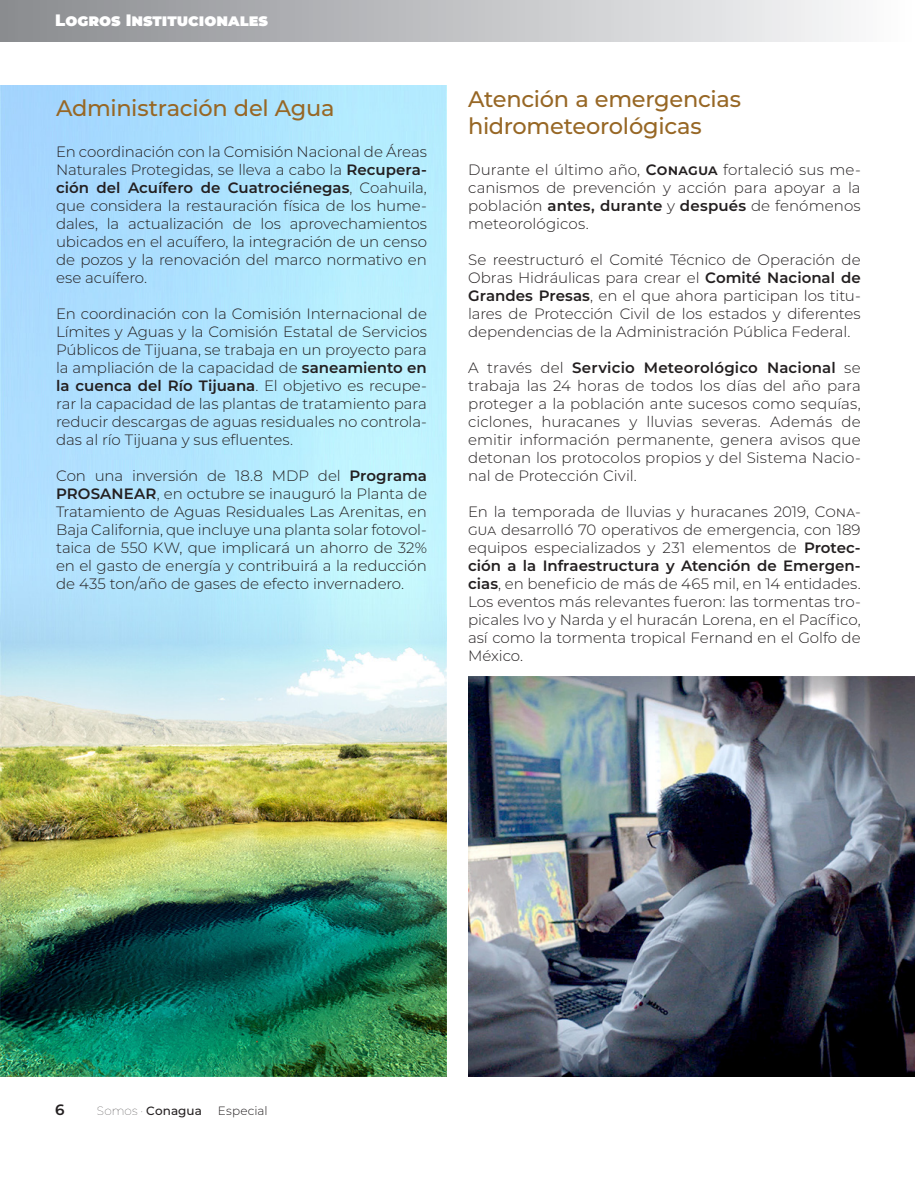
<style>
.page{position:relative;width:915px;height:1191px;background:#fff}
.page>*{position:absolute;margin:0;border:0;box-sizing:border-box;transform-origin:0 0}
.Subtítulo_B{font:500 22.5px/27px "Montserrat";letter-spacing:-.015em;color:#976725}
.t1{font:900 16.5px "Montserrat";color:#fff}
._1er_Parrafo{font:300 15px/18px "Montserrat";letter-spacing:-.005em;color:#231f20;text-align:justify}
.t2{font:600 15px "Montserrat";color:#231f20}
.t3{font:500 12px "Montserrat";letter-spacing:.005em;color:#231f20}
.t4{font:300 12px "Montserrat";letter-spacing:.005em;color:#231f20}
.s1{font-weight:600}
.s2{font-weight:100}
</style>
<div class="page">
<img style="left:0;top:85px;width:446px;height:991px">
<div style="left:0;top:0;width:914px;height:42px;background:linear-gradient(to right,#898b8f,#fcfcfd)"></div>
<img style="left:468px;top:676px;width:446px;height:400px">
<p class="t1" style="left:55px;top:8px;width:214px">Logros Institucionales</p>
<p class="Subtítulo_B" style="left:56px;top:94px;width:280px">Administración del Agua</p>
<p class="_1er_Parrafo" style="left:56px;top:142px;width:372px">En coordinación con la Comisión Nacional de Áreas Naturales Protegidas, se lleva a cabo la <span class="s1">Recupera&shy;ción del Acuífero de Cuatrociénegas</span>, Coahuila, que considera la restauración física de los hume&shy;dales, la actualización de los aprovechamientos ubicados en el acuífero, la integración de un censo de pozos y la renovación del marco normativo en ese acuífero.</p>
<p class="_1er_Parrafo" style="left:56px;top:304px;width:372px">En coordinación con la Comisión Internacional de Límites y Aguas y la Comisión Estatal de Servicios Públicos de Tijuana, se trabaja en un proyecto para la ampliación de la capacidad de <span class="s1">saneamiento en la cuenca del Río Tijuana</span>. El objetivo es recupe&shy;rar la capacidad de las plantas de tratamiento para reducir descargas de aguas residuales no controla&shy;das al río Tijuana y sus efluentes.</p>
<p class="_1er_Parrafo" style="left:56px;top:466px;width:372px">Con una inversión de 18.8 MDP del <span class="s1">Programa PROSANEAR</span>, en octubre se inauguró la Planta de Tratamiento de Aguas Residuales Las Arenitas, en Baja California, que incluye una planta solar fotovol&shy;taica de 550 KW, que implicará un ahorro de 32% en el gasto de energía y contribuirá a la reducción de 435 ton/año de gases de efecto invernadero.</p>
<p class="Subtítulo_B" style="left:468px;top:84px;width:274px">Atención a emergencias hidrometeorológicas</p>
<p class="_1er_Parrafo" style="left:468px;top:160px;width:394px">Durante el último año, <span class="s1">Conagua</span> fortaleció sus me&shy;canismos de prevención y acción para apoyar a la población <span class="s1">antes, durante</span> y <span class="s1">después</span> de fenómenos meteorológicos.</p>
<p class="_1er_Parrafo" style="left:468px;top:250px;width:394px">Se reestructuró el Comité Técnico de Operación de Obras Hidráulicas para crear el <span class="s1">Comité Nacional de Grandes Presas</span>, en el que ahora participan los titu&shy;lares de Protección Civil de los estados y diferentes dependencias de la Administración Pública Federal.</p>
<p class="_1er_Parrafo" style="left:468px;top:358px;width:394px">A través del <span class="s1">Servicio Meteorológico Nacional</span> se trabaja las 24 horas de todos los días del año para proteger a la población ante sucesos como sequías, ciclones, huracanes y lluvias severas. Además de emitir información permanente, genera avisos que detonan los protocolos propios y del Sistema Nacio&shy;nal de Protección Civil.</p>
<p class="_1er_Parrafo" style="left:468px;top:502px;width:394px">En la temporada de lluvias y huracanes 2019, Cona&shy;gua desarrolló 70 operativos de emergencia, con 189 equipos especializados y 231 elementos de <span class="s1">Protec&shy;ción a la Infraestructura y Atención de Emergen&shy;cias</span>, en beneficio de más de 465 mil, en 14 entidades.<br>Los eventos más relevantes fueron: las tormentas tro&shy;picales Ivo y Narda y el huracán Lorena, en el Pacífico, así como la tormenta tropical Fernand en el Golfo de México.</p>
<p class="t2" style="left:55px;top:1098px;width:11px">6</p>
<p class="t3" style="left:97px;top:1102px;width:106px"><span class="s2">Somos ·</span> Conagua</p>
<p class="t4" style="left:218px;top:1102px;width:51px">Especial</p>
</div>
